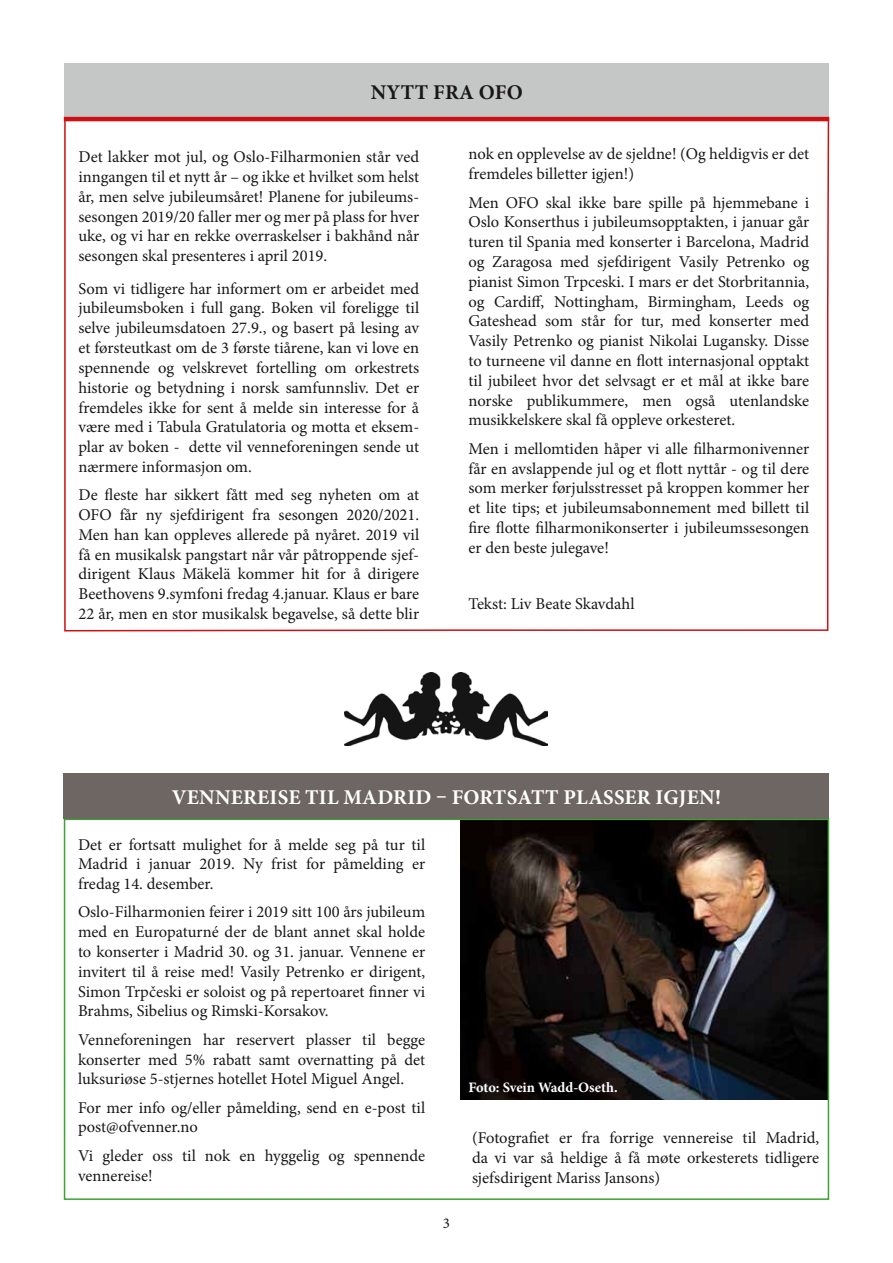
<style>
.page{position:relative;width:893px;height:1263px;background:#fff}
.page>*{position:absolute;margin:0;border:0;box-sizing:border-box;transform-origin:0 0}
.t1{font:700 21px "Minion Pro";letter-spacing:.01em;color:#fff}
.t2{font:700 21px "Minion Pro";letter-spacing:.015em;color:#181716}
.t3{font:16.5px/19.8px "Minion Pro";color:#181716;text-align:justify}
.t4{font:15px "Minion Pro";color:#181716}
.t5{font:700 14.4px "Minion Pro";color:#fff}
</style>
<div class="page">
<img style="left:460px;top:822px;width:366px;height:278px">
<div style="left:64px;top:819px;width:765px;height:381px;border:2px solid #3ca432"></div>
<div style="left:65px;top:64px;width:764px;height:55px;background:#c5c6c6"></div>
<div style="left:64px;top:773px;width:765px;height:46px;background:#6e6662"></div>
<svg style="left:63px;top:117px;width:767px;height:515px"></svg>
<hr style="left:64px;top:117px;width:765px;height:4px;background:#cd1013">
<svg style="left:468px;top:1082px;width:31px;height:11px"></svg>
<img style="left:344px;top:672px;width:203px;height:73px">
<p class="t2" style="left:371px;top:78px;width:153px">NYTT FRA OFO</p>
<p class="t3" style="left:78px;top:147px;width:342px">Det lakker mot jul, og Oslo-Filharmonien står ved inngangen til et nytt år – og ikke et hvilket som helst år, men selve jubileumsåret! Planene for jubileums&shy;sesongen 2019/20 faller mer og mer på plass for hver uke, og vi har en rekke overraskelser i bakhånd når sesongen skal presenteres i april 2019.</p>
<p class="t3" style="left:78px;top:279px;width:342px">Som vi tidligere har informert om er arbeidet med jubileumsboken i full gang. Boken vil foreligge til selve jubileumsdatoen 27.9., og basert på lesing av et førsteutkast om de 3 første tiårene, kan vi love en spennende og velskrevet fortelling om orkestrets historie og betydning i norsk samfunnsliv. Det er fremdeles ikke for sent å melde sin interesse for å være med i Tabula Gratulatoria og motta et eksem&shy;plar av boken - dette vil venneforeningen sende ut nærmere informasjon om.</p>
<p class="t3" style="left:78px;top:485px;width:342px">De fleste har sikkert fått med seg nyheten om at OFO får ny sjefdirigent fra sesongen 2020/2021.<br>Men han kan oppleves allerede på nyåret. 2019 vil få en musikalsk pangstart når vår påtroppende sjef&shy;dirigent Klaus Mäkelä kommer hit for å dirigere Beethovens 9.symfoni fredag 4.januar. Klaus er bare 22 år, men en stor musikalsk begavelse, så dette blir</p>
<p class="t3" style="left:468px;top:144px;width:342px">nok en opplevelse av de sjeldne! (Og heldigvis er det fremdeles billetter igjen!)</p>
<p class="t3" style="left:468px;top:192px;width:342px">Men OFO skal ikke bare spille på hjemmebane i Oslo Konserthus i jubileumsopptakten, i januar går turen til Spania med konserter i Barcelona, Madrid og Zaragosa med sjefdirigent Vasily Petrenko og pianist Simon Trpceski. I mars er det Storbritannia, og Cardiff, Nottingham, Birmingham, Leeds og Gateshead som står for tur, med konserter med Vasily Petrenko og pianist Nikolai Lugansky. Disse to turneene vil danne en flott internasjonal opptakt til jubileet hvor det selvsagt er et mål at ikke bare norske publikummere, men også utenlandske musikkelskere skal få oppleve orkesteret.</p>
<p class="t3" style="left:468px;top:439px;width:342px">Men i mellomtiden håper vi alle filharmonivenner får en avslappende jul og et flott nyttår - og til dere som merker førjulsstresset på kroppen kommer her et lite tips; et jubileumsabonnement med billett til fire flotte filharmonikonserter i jubileumssesongen er den beste julegave!</p>
<p class="t3" style="left:468px;top:594px;width:168px">Tekst: Liv Beate Skavdahl</p>
<p class="t1" style="left:172px;top:782px;width:551px">VENNEREISE TIL MADRID – FORTSATT PLASSER IGJEN!</p>
<p class="t3" style="left:78px;top:834px;width:349px">Det er fortsatt mulighet for å melde seg på tur til Madrid i januar 2019. Ny frist for påmelding er fredag 14. desember.</p>
<p class="t3" style="left:78px;top:902px;width:349px">Oslo-Filharmonien feirer i 2019 sitt 100 års jubileum med en Europaturné der de blant annet skal holde to konserter i Madrid 30. og 31. januar. Vennene er invitert til å reise med! Vasily Petrenko er dirigent, Simon Trpčeski er soloist og på repertoaret finner vi Brahms, Sibelius og Rimski-Korsakov.</p>
<p class="t3" style="left:78px;top:1030px;width:349px">Venneforeningen har reservert plasser til begge konserter med 5% rabatt samt overnatting på det luksuriøse 5-stjernes hotellet Hotel Miguel Angel.</p>
<p class="t3" style="left:78px;top:1097px;width:349px">For mer info og/eller påmelding, send en e-post til post@ofvenner.no</p>
<p class="t3" style="left:78px;top:1145px;width:349px">Vi gleder oss til nok en hyggelig og spennende vennereise!</p>
<p class="t4" style="left:443px;top:1213px;width:9px">3</p>
<p class="t5" style="left:468px;top:1077px;width:151px">FOTO: SVEIN WADD-OSETH.</p>
<p class="t3" style="left:472px;top:1128px;width:349px">(Fotografiet er fra forrige vennereise til Madrid, da vi var så heldige å få møte orkesterets tidligere sjefsdirigent Mariss Jansons)</p>
</div>
